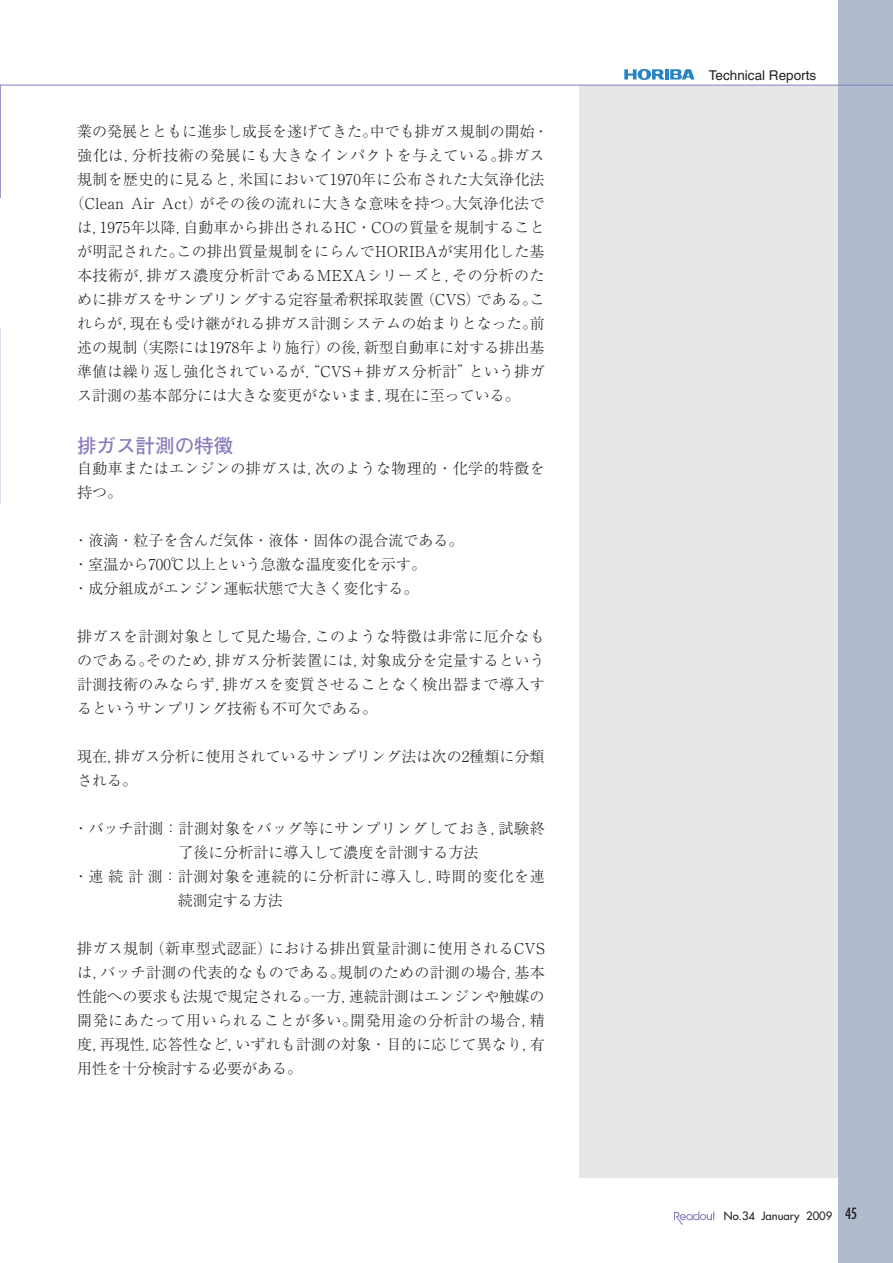
<style>
.page{position:relative;width:893px;height:1263px;background:#fff}
.page>*{position:absolute;margin:0;border:0;box-sizing:border-box;transform-origin:0 0}
.t1{font:19.5px "Futo Go B101 Pro Bold 90 pv RKSJ H";color:#8c7dba}
.t2{font:15px/24px "Ryumin Pro Light 90 pv RKSJ H";letter-spacing:.005em;color:#231f20}
.t3{font:15px "Ryumin Pro Light 90 pv RKSJ H";letter-spacing:.04em;color:#231f20}
.t4{font:15px "Ryumin Pro Light 90 pv RKSJ H";letter-spacing:.025em;color:#231f20}
.t5{font:15px "Ryumin Pro Light 90 pv RKSJ H";letter-spacing:.03em;color:#231f20}
.t6{font:condensed 15px "Futura";color:#231f20}
.t7{font:13.5px "Helvetica";color:#231f20}
.t8{font:11.25px "Futura";color:#231f20}
</style>
<div class="page">
<div style="left:578px;top:85px;width:260px;height:1093px;background:#e6e7e9"></div>
<svg style="left:674px;top:1212px;width:41px;height:13px"></svg>
<svg style="left:624px;top:69px;width:70px;height:11px"></svg>
<div style="left:838px;top:0;width:54px;height:1263px;background:#b1bbce"></div>
<hr style="left:1px;top:85px;width:891px;height:1px;background:#8c7dba">
<hr style="left:0;top:85px;width:1px;height:113px;background:#a397c8">
<hr style="left:0;top:329px;width:1px;height:175px;background:#e0dfef">
<p class="t2" style="left:77px;top:121px;width:473px">業の発展とともに進歩し成長を遂げてきた。中でも排ガス規制の開始・</p>
<p class="t3" style="left:77px;top:149px;width:469px">強化は，分析技術の発展にも大きなインパクトを与えている。排ガス</p>
<p class="t2" style="left:77px;top:169px;width:469px">規制を歴史的に見ると，米国において1970年に公布された大気浄化法</p>
<p class="t4" style="left:70px;top:197px;width:476px">（Clean Air Act）がその後の流れに大きな意味を持つ。大気浄化法で</p>
<p class="t2" style="left:77px;top:217px;width:469px">は，1975年以降，自動車から排出されるHC・COの質量を規制すること</p>
<p class="t2" style="left:77px;top:241px;width:469px">が明記された。この排出質量規制をにらんでHORIBAが実用化した基</p>
<p class="t5" style="left:77px;top:269px;width:469px">本技術が，排ガス濃度分析計であるMEXAシリーズと，その分析のた</p>
<p class="t2" style="left:77px;top:289px;width:469px">めに排ガスをサンプリングする定容量希釈採取装置（CVS）である。こ</p>
<p class="t2" style="left:77px;top:313px;width:469px">れらが，現在も受け継がれる排ガス計測システムの始まりとなった。前</p>
<p class="t2" style="left:77px;top:337px;width:469px">述の規制（実際には1978年より施行）の後，新型自動車に対する排出基</p>
<p class="t2" style="left:77px;top:361px;width:469px">準値は繰り返し強化されているが，“CVS＋排ガス分析計”という排ガ</p>
<p class="t2" style="left:77px;top:385px;width:444px">ス計測の基本部分には大きな変更がないまま，現在に至っている。</p>
<h1 class="t1" style="left:77px;top:438px;width:158px">排ガス計測の特徴</h1>
<p class="t2" style="left:77px;top:459px;width:469px">自動車またはエンジンの排ガスは，次のような物理的・化学的特徴を持つ。</p>
<p class="t2" style="left:73px;top:531px;width:392px">・液滴・粒子を含んだ気体・液体・固体の混合流である。・室温から700℃以上という急激な温度変化を示す。<br>・成分組成がエンジン運転状態で大きく変化する。</p>
<p class="t2" style="left:77px;top:627px;width:469px;text-align:justify">排ガスを計測対象として見た場合，このような特徴は非常に厄介なものである。そのため，排ガス分析装置には，対象成分を定量するという計測技術のみならず，排ガスを変質させることなく検出器まで導入するというサンプリング技術も不可欠である。</p>
<p class="t2" style="left:77px;top:747px;width:469px">現在，排ガス分析に使用されているサンプリング法は次の2種類に分類される。</p>
<p class="t3" style="left:73px;top:823px;width:473px">・バッチ計測： 計測対象をバッグ等にサンプリングしておき，試験終</p>
<p class="t2" style="left:178px;top:843px;width:301px">了後に分析計に導入して濃度を計測する方法</p>
<p class="t3" style="left:73px;top:871px;width:473px">・連続計測： 計測対象を連続的に分析計に導入し，時間的変化を連</p>
<p class="t2" style="left:178px;top:891px;width:106px">続測定する方法</p>
<p class="t2" style="left:77px;top:939px;width:469px;text-align:justify">排ガス規制（新車型式認証）における排出質量計測に使用されるCVSは，バッチ計測の代表的なものである。規制のための計測の場合，基本性能への要求も法規で規定される。一方，連続計測はエンジンや触媒の開発にあたって用いられることが多い。開発用途の分析計の場合，精度，再現性，応答性など，いずれも計測の対象・目的に応じて異なり，有用性を十分検討する必要がある。</p>
<p class="t7" style="left:708px;top:70px;width:109px">Technical Reports</p>
<p class="t8" style="left:723px;top:1210px;width:110px">No.34 January 2009</p>
<p class="t6" style="left:845px;top:1207px;width:14px">45</p>
</div>
